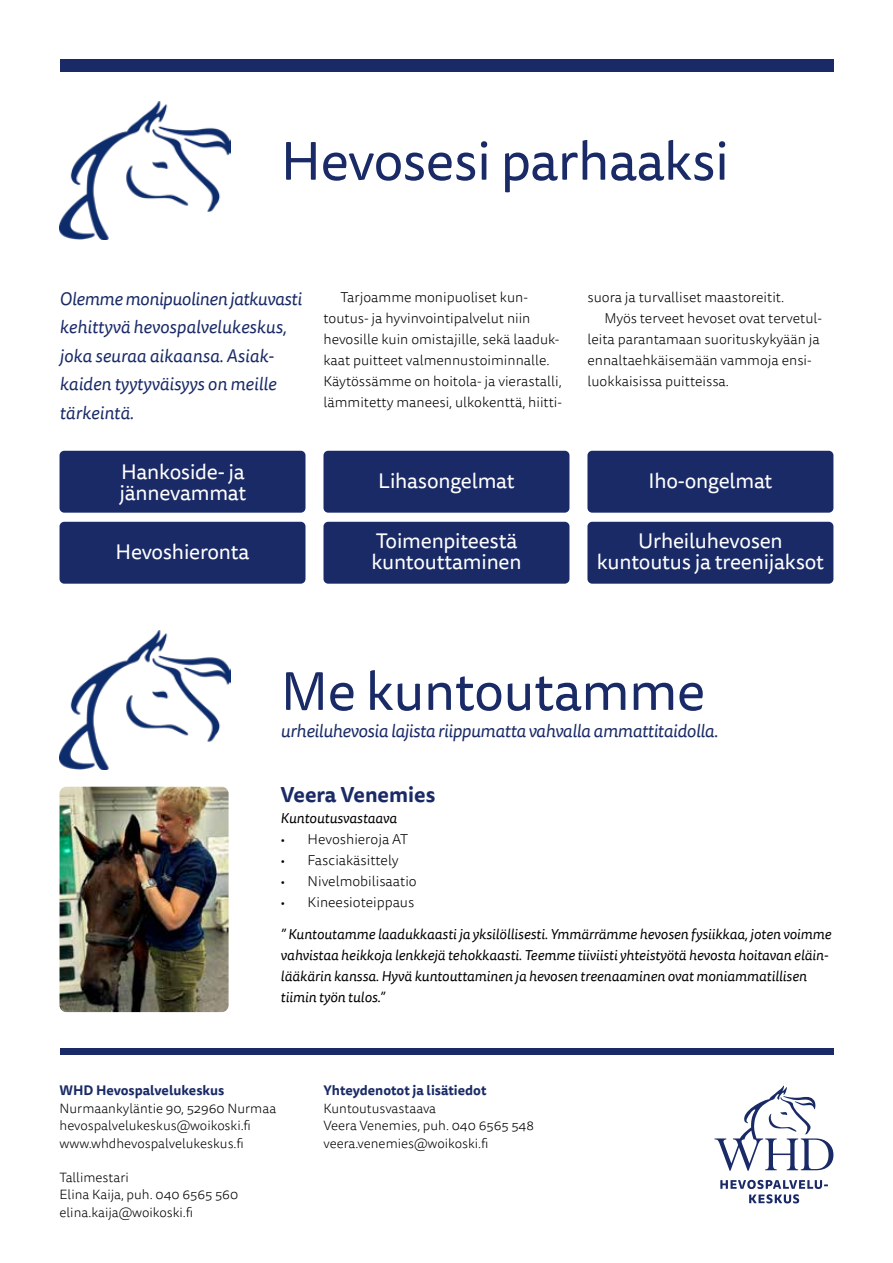
<style>
.page{position:relative;width:893px;height:1263px;background:#fff}
.page>*{position:absolute;margin:0;border:0;box-sizing:border-box;transform-origin:0 0}
.t1{font:54px "Tisa Sans Pro";letter-spacing:-.01em;color:#192a67}
.t2{font:21px/21px "Tisa Sans Pro";letter-spacing:-.01em;color:#fff}
.t3{font:700 21px "Tisa Sans Pro";color:#192a67}
.t4{font:italic 18px/28.5px "Tisa Sans Pro";color:#192a67}
.t5{font:italic 18px "Tisa Sans Pro";letter-spacing:-.02em;color:#192a67}
.t6{font:300 14.25px/21px "Tisa Sans Pro";color:#000}
.t7{font:italic 14.25px/21px "Tisa Sans Pro";color:#000}
.t8{font:300 13.5px/17.5px "Tisa Sans Pro";color:#000}
.t9{font:700 13.5px "Tisa Sans Pro";color:#192a67}
</style>
<div class="page">
<div style="left:60px;top:60px;width:773px;height:12px;background:#192a67"></div>
<div style="left:60px;top:1048px;width:773px;height:6px;background:#192a67"></div>
<svg style="left:720px;top:1180px;width:108px;height:23px"></svg>
<svg style="left:714px;top:1085px;width:119px;height:86px"></svg>
<img style="left:60px;top:101px;width:171px;height:139px">
<div style="left:60px;top:451px;width:245px;height:62px;background:#192a67;border-radius:5px"></div>
<div style="left:60px;top:522px;width:245px;height:62px;background:#192a67;border-radius:5px"></div>
<div style="left:323px;top:451px;width:246px;height:62px;background:#192a67;border-radius:5px"></div>
<div style="left:323px;top:522px;width:246px;height:62px;background:#192a67;border-radius:5px"></div>
<div style="left:587px;top:451px;width:246px;height:62px;background:#192a67;border-radius:5px"></div>
<div style="left:587px;top:522px;width:246px;height:62px;background:#192a67;border-radius:5px"></div>
<img style="left:60px;top:787px;width:169px;height:225px">
<img style="left:60px;top:630px;width:171px;height:139px">
<h1 class="t1" style="left:281px;top:125px;width:450px">Hevosesi parhaaksi</h1>
<p class="t4" style="left:60px;top:285px;width:244px">Olemme monipuolinen jatkuvasti kehittyvä hevospalvelukeskus, joka seuraa aikaansa. Asiak&shy;kaiden tyytyväisyys on meille tärkeintä.</p>
<p class="t6" style="left:323px;top:287px;width:240px;text-indent:17px">Tarjoamme monipuoliset kun&shy;toutus- ja hyvinvointipalvelut niin hevosille kuin omistajille, sekä laaduk&shy;kaat puitteet valmennustoiminnalle.<br>Käytössämme on hoitola- ja vierastalli, lämmitetty maneesi, ulkokenttä, hiitti-</p>
<p class="t6" style="left:587px;top:287px;width:198px">suora ja turvalliset maastoreitit.</p>
<p class="t6" style="left:604px;top:308px;width:219px">Myös terveet hevoset ovat tervetul-</p>
<p class="t6" style="left:587px;top:329px;width:234px">leita parantamaan suorituskykyään ja</p>
<p class="t6" style="left:587px;top:350px;width:226px">ennaltaehkäisemään vammoja ensi-</p>
<p class="t6" style="left:587px;top:371px;width:143px">luokkaisissa puitteissa.</p>
<h2 class="t2" style="left:120px;top:462px;width:128px">Hankoside- ja jännevammat</h2>
<h2 class="t2" style="left:116px;top:541px;width:136px">Hevoshieronta</h2>
<h2 class="t2" style="left:378px;top:470px;width:138px">Lihasongelmat</h2>
<h2 class="t2" style="left:371px;top:531px;width:152px">Toimenpiteestä kuntouttaminen</h2>
<h2 class="t2" style="left:648px;top:470px;width:125px">Iho-ongelmat</h2>
<h2 class="t2" style="left:597px;top:531px;width:229px;text-align:center">Urheiluhevosen kuntoutus ja treenijaksot</h2>
<h1 class="t1" style="left:281px;top:655px;width:426px">Me kuntoutamme</h1>
<p class="t5" style="left:281px;top:718px;width:439px">urheiluhevosia lajista riippumatta vahvalla ammattitaidolla.</p>
<h2 class="t3" style="left:281px;top:779px;width:156px">Veera Venemies</h2>
<p class="t7" style="left:281px;top:808px;width:118px">Kuntoutusvastaava</p>
<p class="t6" style="left:281px;top:829px;width:129px">• Hevoshieroja AT</p>
<p class="t6" style="left:281px;top:850px;width:120px">• Fasciakäsittely</p>
<p class="t6" style="left:281px;top:871px;width:138px">• Nivelmobilisaatio</p>
<p class="t6" style="left:281px;top:892px;width:135px">• Kineesioteippaus</p>
<p class="t7" style="left:281px;top:923px;width:552px">” Kuntoutamme laadukkaasti ja yksilöllisesti. Ymmärrämme hevosen fysiikkaa, joten voimme vahvistaa heikkoja lenkkejä tehokkaasti. Teemme tiiviisti yhteistyötä hevosta hoitavan eläin&shy;lääkärin kanssa. Hyvä kuntouttaminen ja hevosen treenaaminen ovat moniammatillisen tiimin työn tulos.”</p>
<p class="t9" style="left:60px;top:1080px;width:166px">WHD Hevospalvelukeskus</p>
<p class="t8" style="left:60px;top:1100px;width:218px">Nurmaankyläntie 90, 52960 Nurmaa hevospalvelukeskus@woikoski.fi www.whdhevospalvelukeskus.fi</p>
<p class="t8" style="left:60px;top:1168px;width:180px">Tallimestari<br>Elina Kaija, puh. 040 6565 560 elina.kaija@woikoski.fi</p>
<p class="t9" style="left:323px;top:1080px;width:165px">Yhteydenotot ja lisätiedot</p>
<p class="t8" style="left:323px;top:1100px;width:212px">Kuntoutusvastaava<br>Veera Venemies, puh. 040 6565 548 veera.venemies@woikoski.fi</p>
</div>
